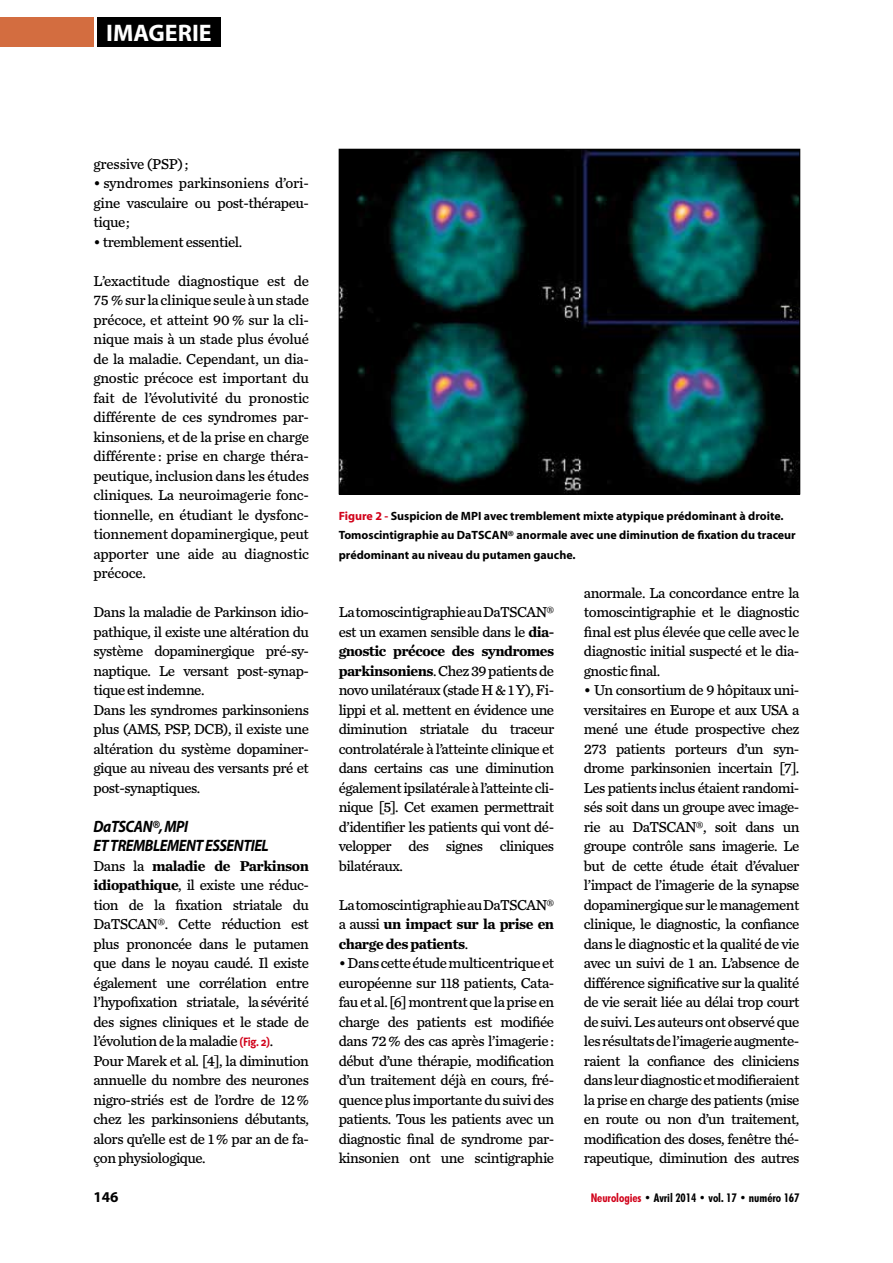
<style>
.page{position:relative;width:893px;height:1263px;background:#fff}
.page>*{position:absolute;margin:0;border:0;box-sizing:border-box;transform-origin:0 0}
.t1{font:700 24px "Myriad";color:#fff}
.t2{font:italic 700 16.5px/19.5px "Myriad";letter-spacing:-.03em;color:#000;scale:.9 1}
.t3{font:15px/19.5px "Chronicle Text G4";letter-spacing:-.03em;color:#000;text-align:justify}
.t4{font:700 15px/19.5px "Chronicle Text G4";letter-spacing:-.035em;color:#000;text-align:justify}
.t5{font:15px "Chronicle Text G4";letter-spacing:-.01em;color:#000}
.t6{font:700 15px "Myriad";color:#000}
.t7{font:700 12px/19.5px "Myriad";color:#000}
.t8{font:700 condensed 12px "Futura BT";letter-spacing:-.005em;color:#000}
.s1{font-weight:700}
.s2{font-family:"Meta Plus";font-weight:700;font-size:12px;color:#d10019}
.s3{color:#d10019}
.s4{font-weight:400}
</style>
<div class="page">
<div style="left:0;top:17px;width:94px;height:30px;background:#d36d40"></div>
<div style="left:98px;top:17px;width:123px;height:30px;background:#000"></div>
<img style="left:341px;top:151px;width:457px;height:341px">
<div style="left:339px;top:149px;width:461px;height:345px;border:1px solid #000"></div>
<h1 class="t1" style="left:106px;top:20px;width:107px">IMAGERIE</h1>
<p class="t5" style="left:94px;top:154px;width:96px">gressive (PSP);</p>
<p class="t3" style="left:94px;top:173px;width:217px">• syndromes parkinsoniens d’ori‑ gine vasculaire ou post-thérapeu‑ tique;</p>
<p class="t3" style="left:94px;top:232px;width:150px">• tremblement essentiel.</p>
<p class="t3" style="left:94px;top:271px;width:217px">L’exactitude diagnostique est de 75 % sur la clinique seule à un stade précoce, et atteint 90 % sur la cli‑ nique mais à un stade plus évolué de la maladie. Cependant, un dia‑ gnostic précoce est important du fait de l’évolutivité du pronostic différente de ces syndromes par‑ kinsoniens, et de la prise en charge différente : prise en charge théra‑ peutique, inclusion dans les études cliniques. La neuroimagerie fonc‑ tionnelle, en étudiant le dysfonc‑ tionnement dopaminergique, peut apporter une aide au diagnostic précoce.</p>
<p class="t3" style="left:94px;top:602px;width:217px;text-align:left">Dans la maladie de Parkinson idio‑ pathique, il existe une altération du système dopaminergique pré-sy‑ naptique. Le versant post-synap‑ tique est indemne.<br>Dans les syndromes parkinsoniens plus (AMS, PSP, DCB), il existe une altération du système dopaminer‑ gique au niveau des versants pré et post-synaptiques.</p>
<p class="t2" style="left:94px;top:817px;width:196px">DATSCAN®, MPI<br>ET TREMBLEMENT ESSENTIEL</p>
<p class="t3" style="left:94px;top:856px;width:217px;text-align:left">Dans la <span class="s1">maladie de Parkinson idiopathique</span>, il existe une réduc‑ tion de la fixation striatale du<br>DaTSCAN®. Cette réduction est plus prononcée dans le putamen que dans le noyau caudé. Il existe également une corrélation entre l’hypofixation striatale, la sévérité des signes cliniques et le stade de l’évolution de la maladie <span class="s2">(Fig. 2)</span>.<br>Pour Marek et al. [4], la diminution annuelle du nombre des neurones nigro-striés est de l’ordre de 12% chez les parkinsoniens débutants, alors qu’elle est de 1% par an de fa‑ çon physiologique.</p>
<p class="t7" style="left:339px;top:506px;width:130px"><span class="s3">Figure 2 -</span> Suspicion de MPI</p>
<p class="t7" style="left:484px;top:506px;width:301px">avec tremblement mixte atypique prédominant à droite.</p>
<p class="t7" style="left:339px;top:526px;width:141px">Tomoscintigraphie au DaTSCAN</p>
<p class="t7" style="left:339px;top:526px;width:459px;text-indent:169px">® anormale avec une diminution de fixation du traceur prédominant au niveau du putamen gauche.</p>
<p class="t3" style="left:339px;top:602px;width:217px">La tomoscintigraphie au DaTSCAN® est un examen sensible dans le <span class="s1">dia&shy;gnostic précoce des syndromes parkinsoniens</span>. Chez 39patients de novo unilatéraux (stade H &amp; 1Y), Fi‑ lippi et al. mettent en évidence une diminution striatale du traceur controlatérale à l’atteinte clinique et dans certains cas une diminution également ipsilatérale à l’atteinte cli‑ nique [5]. Cet examen permettrait d’identifier les patients qui vont dé‑ velopper des signes cliniques bilatéraux.</p>
<p class="t4" style="left:339px;top:894px;width:217px"><span class="s4">La tomoscintigraphie au DaTSCAN® a aussi</span> un impact sur la prise en charge des patients<span class="s4">.</span></p>
<p class="t3" style="left:339px;top:953px;width:217px">• Dans cette étude multicentrique et européenne sur 118 patients, Cata‑ fau et al. [6] montrent que la prise en charge des patients est modifiée dans 72% des cas après l’imagerie : début d’une thérapie, modification d’un traitement déjà en cours, fré‑ quence plus importante du suivi des patients. Tous les patients avec un diagnostic final de syndrome par‑ kinsonien ont une scintigraphie</p>
<p class="t3" style="left:584px;top:583px;width:217px">anormale. La concordance entre la tomoscintigraphie et le diagnostic final est plus élevée que celle avec le diagnostic initial suspecté et le dia‑ gnostic final.</p>
<p class="t3" style="left:584px;top:680px;width:217px">• Un consortium de 9 hôpitaux uni‑ versitaires en Europe et aux USA a mené une étude prospective chez 273 patients porteurs d’un syn‑ drome parkinsonien incertain [7].<br>Les patients inclus étaient randomi‑ sés soit dans un groupe avec image‑ rie au DaTSCAN®, soit dans un groupe contrôle sans imagerie. Le but de cette étude était d’évaluer l’impact de l’imagerie de la synapse dopaminergique sur le management clinique, le diagnostic, la confiance dans le diagnostic et la qualité de vie avec un suivi de 1 an. L’absence de différence significative sur la qualité de vie serait liée au délai trop court de suivi. Les auteurs ont observé que les résultats de l’imagerie augmente‑ raient la confiance des cliniciens dans leur diagnostic et modifieraient la prise en charge des patients (mise en route ou non d’un traitement, modification des doses, fenêtre thé‑ rapeutique, diminution des autres</p>
<p class="t6" style="left:94px;top:1189px;width:26px">146</p>
<p class="t8" style="left:591px;top:1191px;width:210px"><span class="s3">Neurologies</span> • Avril 2014 • vol. 17 • numéro 167</p>
</div>
